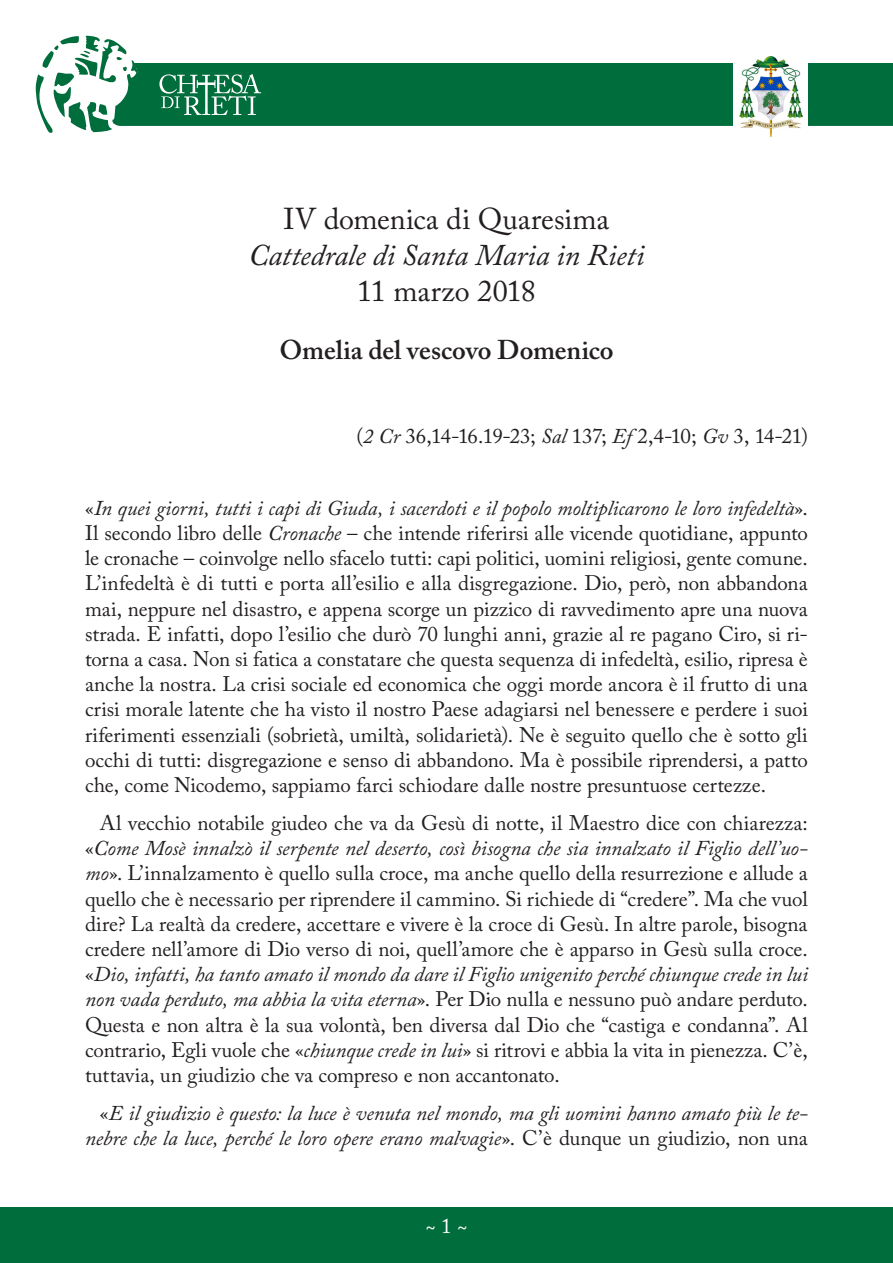
<style>
.page{position:relative;width:893px;height:1263px;background:#fff}
.page>*{position:absolute;margin:0;border:0;box-sizing:border-box;transform-origin:0 0}
.t1{font:30px "Adobe Caslon Pro";color:#231f20}
.t2{font:italic 30px "Adobe Caslon Pro";letter-spacing:-.005em;color:#231f20}
.t3{font:600 27px "Adobe Caslon Pro";letter-spacing:-.005em;color:#231f20}
.t4{font:21px/25.2px "Adobe Caslon Pro";letter-spacing:-.005em;color:#231f20;text-align:justify}
.t5{font:italic 21px/25.2px "Adobe Caslon Pro";letter-spacing:-.005em;color:#231f20;text-align:right}
.t6{font:21px "Adobe Caslon Pro";letter-spacing:-.035em;color:#231f20}
.t7{font:21px "Adobe Caslon Pro";color:#fff}
.s1{font-style:italic}
.s2{font-style:normal}
</style>
<div class="page">
<svg style="left:36px;top:36px;width:99px;height:97px"></svg>
<div style="left:119px;top:63px;width:774px;height:63px;background:#006d3c"></div>
<div style="left:734px;top:49px;width:74px;height:96px;background:#fff"></div>
<img style="left:740px;top:56px;width:62px;height:80px">
<svg style="left:159px;top:74px;width:102px;height:41px;background:#3e906b"></svg>
<div style="left:0;top:1208px;width:893px;height:55px;background:#006d3c"></div>
<h1 class="t1" style="left:284px;top:201px;width:327px">IV domenica di Quaresima</h1>
<h1 class="t2" style="left:249px;top:237px;width:397px">Cattedrale di Santa Maria in Rieti</h1>
<h1 class="t1" style="left:357px;top:273px;width:180px">11 marzo 2018</h1>
<p class="t3" style="left:279px;top:334px;width:336px">Omelia del vescovo Domenico</p>
<p class="t6" style="left:357px;top:423px;width:453px">(<span class="s1">2 Cr</span> 36,14-16.19-23; <span class="s1">Sal</span> 137; <span class="s1">Ef</span> 2,4-10; <span class="s1">Gv</span> 3, 14-21)</p>
<p class="t4" style="left:85px;top:495px;width:724px">«<span class="s1">In quei giorni, tutti i capi di Giuda, i sacerdoti e il popolo moltiplicarono le loro infedeltà</span>».<br>Il secondo libro delle <span class="s1">Cronache</span> – che intende riferirsi alle vicende quotidiane, appunto le cronache – coinvolge nello sfacelo tutti: capi politici, uomini religiosi, gente comune.<br>L’infedeltà è di tutti e porta all’esilio e alla disgregazione. Dio, però, non abbandona mai, neppure nel disastro, e appena scorge un pizzico di ravvedimento apre una nuova strada. E infatti, dopo l’esilio che durò 70 lunghi anni, grazie al re pagano Ciro, si ri&shy;torna a casa. Non si fatica a constatare che questa sequenza di infedeltà, esilio, ripresa è anche la nostra. La crisi sociale ed economica che oggi morde ancora è il frutto di una crisi morale latente che ha visto il nostro Paese adagiarsi nel benessere e perdere i suoi riferimenti essenziali (sobrietà, umiltà, solidarietà). Ne è seguito quello che è sotto gli occhi di tutti: disgregazione e senso di abbandono. Ma è possibile riprendersi, a patto che, come Nicodemo, sappiamo farci schiodare dalle nostre presuntuose certezze.</p>
<p class="t4" style="left:85px;top:810px;width:724px;text-indent:15px">Al vecchio notabile giudeo che va da Gesù di notte, il Maestro dice con chiarezza: «<span class="s1">Come Mosè innalzò il serpente nel deserto, così bisogna che sia innalzato il Figlio dell’uo&shy;mo</span>». L’innalzamento è quello sulla croce, ma anche quello della resurrezione e allude a quello che è necessario per riprendere il cammino. Si richiede di “credere”. Ma che vuol dire? La realtà da credere, accettare e vivere è la croce di Gesù. In altre parole, bisogna credere nell’amore di Dio verso di noi, quell’amore che è apparso in Gesù sulla croce. «<span class="s1">Dio, infatti, ha tanto amato il mondo da dare il Figlio unigenito perché chiunque crede in lui non vada perduto, ma abbia la vita eterna</span>». Per Dio nulla e nessuno può andare perduto.<br>Questa e non altra è la sua volontà, ben diversa dal Dio che “castiga e condanna”. Al contrario, Egli vuole che «<span class="s1">chiunque crede in lui</span>» si ritrovi e abbia la vita in pienezza. C’è, tuttavia, un giudizio che va compreso e non accantonato.</p>
<p class="t5" style="left:85px;top:1100px;width:724px"><span class="s2">«</span>E il giudizio è questo: la luce è venuta nel mondo, ma gli uomini hanno amato più le te&shy;nebre che la luce, perché le loro opere erano malvagie<span class="s2">». C’è dunque un giudizio, non una</span></p>
<p class="t7" style="left:425px;top:1213px;width:44px">~ 1 ~</p>
</div>
